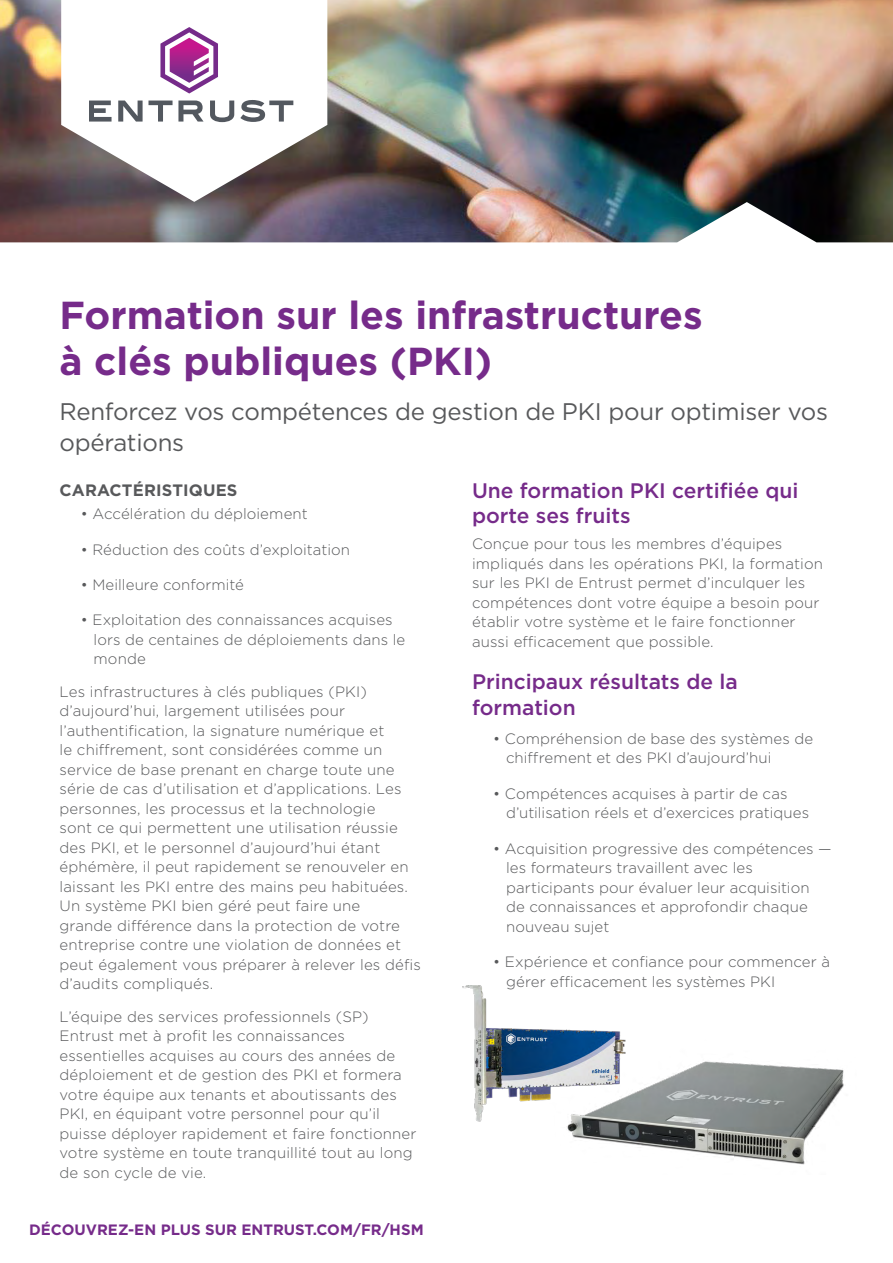
<style>
.page{position:relative;width:893px;height:1263px;background:#fff}
.page>*{position:absolute;margin:0;border:0;box-sizing:border-box;transform-origin:0 0}
._1_Title{font:700 39px/46.5px "Gotham";color:#762b8a}
._2_Sub_Title{font:24px/31.5px "Gotham";letter-spacing:-.01em;color:#58595b}
._3_Header{font:500 21px/25.5px "Gotham";color:#762b8a}
._3_Eyebrow{font:700 16.5px "Gotham";letter-spacing:.01em;color:#58595b}
._4_Body_Text{font:300 15px/19.5px "Gotham";letter-spacing:.01em;color:#58595b}
.t1{font:700 15px "Gotham";color:#762b8a}
</style>
<div class="page">
<img style="left:0;top:0;width:893px;height:242px">
<img style="left:567px;top:1040px;width:277px;height:125px">
<img style="left:462px;top:985px;width:163px;height:136px">
<p class="_1_Title" style="left:60px;top:292px;width:645px">Formation sur les infrastructures à clés publiques (PKI)</p>
<p class="_2_Sub_Title" style="left:60px;top:395px;width:770px">Renforcez vos compétences de gestion de PKI pour optimiser vos opérations</p>
<p class="_3_Eyebrow" style="left:60px;top:480px;width:179px">CARACTÉRISTIQUES</p>
<p class="_4_Body_Text" style="left:81px;top:504px;width:228px">• Accélération du déploiement</p>
<p class="_4_Body_Text" style="left:81px;top:539px;width:271px">• Réduction des coûts d’exploitation</p>
<p class="_4_Body_Text" style="left:81px;top:574px;width:165px">• Meilleure conformité</p>
<p class="_4_Body_Text" style="left:94px;top:610px;width:313px;text-indent:-13px">• Exploitation des connaissances acquises lors de centaines de déploiements dans le monde</p>
<p class="_4_Body_Text" style="left:60px;top:681px;width:363px">Les infrastructures à clés publiques (PKI) d’aujourd’hui, largement utilisées pour l’authentification, la signature numérique et<br>le chiffrement, sont considérées comme un service de base prenant en charge toute une série de cas d’utilisation et d’applications. Les personnes, les processus et la technologie<br>sont ce qui permettent une utilisation réussie des PKI, et le personnel d’aujourd’hui étant éphémère, il peut rapidement se renouveler en laissant les PKI entre des mains peu habituées.<br>Un système PKI bien géré peut faire une<br>grande différence dans la protection de votre entreprise contre une violation de données et peut également vous préparer à relever les défis d’audits compliqués.</p>
<p class="_4_Body_Text" style="left:60px;top:1006px;width:358px">L’équipe des services professionnels (SP)<br>Entrust met à profit les connaissances essentielles acquises au cours des années de déploiement et de gestion des PKI et formera votre équipe aux tenants et aboutissants des PKI, en équipant votre personnel pour qu’il puisse déployer rapidement et faire fonctionner votre système en toute tranquillité tout au long de son cycle de vie.</p>
<p class="_3_Header" style="left:472px;top:477px;width:328px">Une formation PKI certifiée qui porte ses fruits</p>
<p class="_4_Body_Text" style="left:472px;top:534px;width:352px">Conçue pour tous les membres d’équipes impliqués dans les opérations PKI, la formation sur les PKI de Entrust permet d’inculquer les compétences dont votre équipe a besoin pour établir votre système et le faire fonctionner aussi efficacement que possible.</p>
<p class="_3_Header" style="left:472px;top:669px;width:267px">Principaux résultats de la formation</p>
<p class="_4_Body_Text" style="left:506px;top:728px;width:309px;text-indent:-13px">• Compréhension de base des systèmes de chiffrement et des PKI d’aujourd’hui</p>
<p class="_4_Body_Text" style="left:506px;top:783px;width:305px;text-indent:-13px">• Compétences acquises à partir de cas d’utilisation réels et d’exercices pratiques</p>
<p class="_4_Body_Text" style="left:506px;top:838px;width:327px;text-indent:-13px">• Acquisition progressive des compétences — les formateurs travaillent avec les participants pour évaluer leur acquisition de connaissances et approfondir chaque nouveau sujet</p>
<p class="_4_Body_Text" style="left:506px;top:952px;width:325px;text-indent:-13px">• Expérience et confiance pour commencer à gérer efficacement les systèmes PKI</p>
<p class="t1" style="left:29px;top:1219px;width:396px">DÉCOUVREZ-EN PLUS SUR ENTRUST.COM/FR/HSM</p>
</div>
